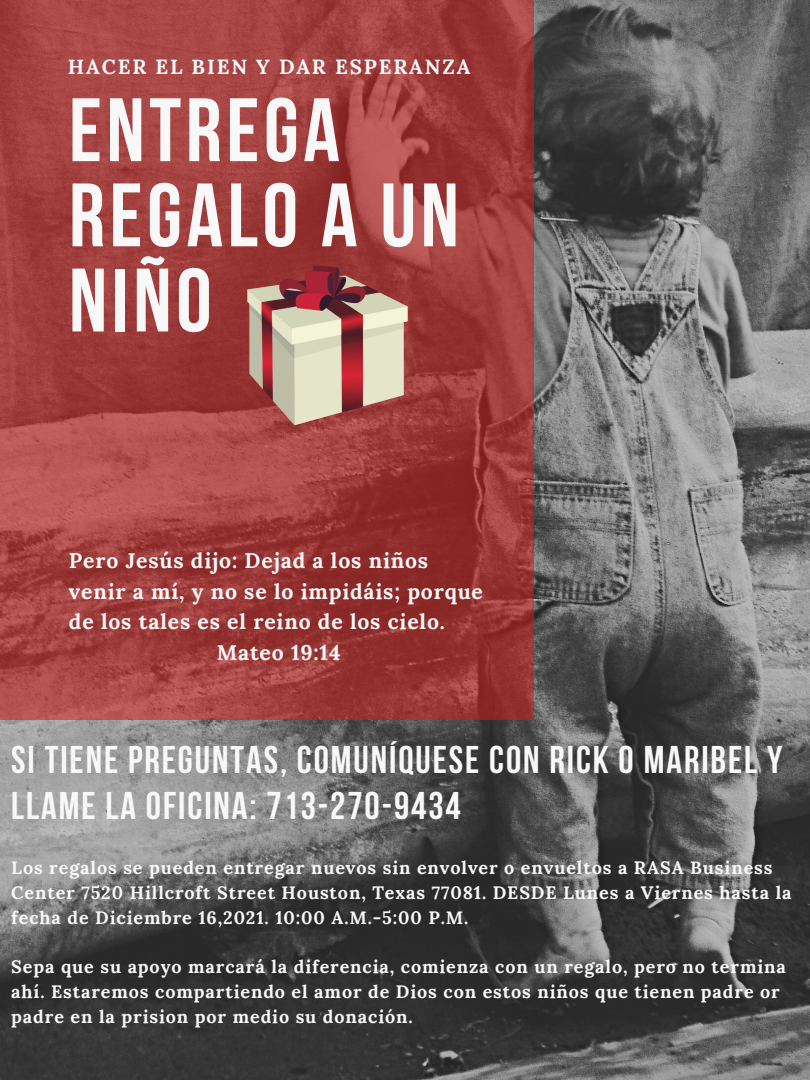
<style>
.page{position:relative;width:810px;height:1080px;background:#fff}
.page>*{position:absolute;margin:0;border:0;box-sizing:border-box;transform-origin:0 0}
.t1{font:700 89.81px/85.1px "Bebas Neue";letter-spacing:.05em;color:#f8f8f8}
.t2{font:700 38.5px/46.2px "Bebas Neue";letter-spacing:.05em;color:#f8f8f8}
.t3{font:700 21.19px/30.5px "Lora";letter-spacing:.04em;color:#f8f8f8}
.t4{font:700 20.5px "Lora";letter-spacing:.09em;color:#f8f8f8}
.t5{font:700 17.94px/24.9px "Lora";letter-spacing:.05em;color:#f8f8f8}
</style>
<div class="page">
<img style="left:0;top:0;width:810px;height:1080px">
<svg style="left:0;top:0;width:534px;height:719px;background:#9f3e3c"></svg>
<img style="left:241px;top:259px;width:174px;height:174px">
<p class="t4" style="left:68px;top:53px;width:404px">HACER EL BIEN Y DAR ESPERANZA</p>
<p class="t1" style="left:69px;top:96px;width:392px">ENTREGA<br>REGALO A UN<br>NIÑO</p>
<p class="t3" style="left:69px;top:545px;width:416px">Pero Jesús dijo: Dejad a los niños venir a mí, y no se lo impidáis; porque de los tales es el reino de los cielo.</p>
<p class="t3" style="left:217px;top:637px;width:125px">Mateo 19:14</p>
<p class="t2" style="left:11px;top:740px;width:773px">SI TIENE PREGUNTAS, COMUNÍQUESE CON RICK O MARIBEL Y<br>LLAME LA OFICINA: 713-270-9434</p>
<p class="t5" style="left:11px;top:855px;width:782px">Los regalos se pueden entregar nuevos sin envolver o envueltos a RASA Business<br>Center 7520 Hillcroft Street Houston, Texas 77081. DESDE Lunes a Viernes hasta la fecha de Diciembre 16,2021. 10:00 A.M.-5:00 P.M.</p>
<p class="t5" style="left:11px;top:954px;width:776px">Sepa que su apoyo marcará la diferencia, comienza con un regalo, pero no termina ahí. Estaremos compartiendo el amor de Dios con estos niños que tienen padre or padre en la prision por medio su donación.</p>
</div>
